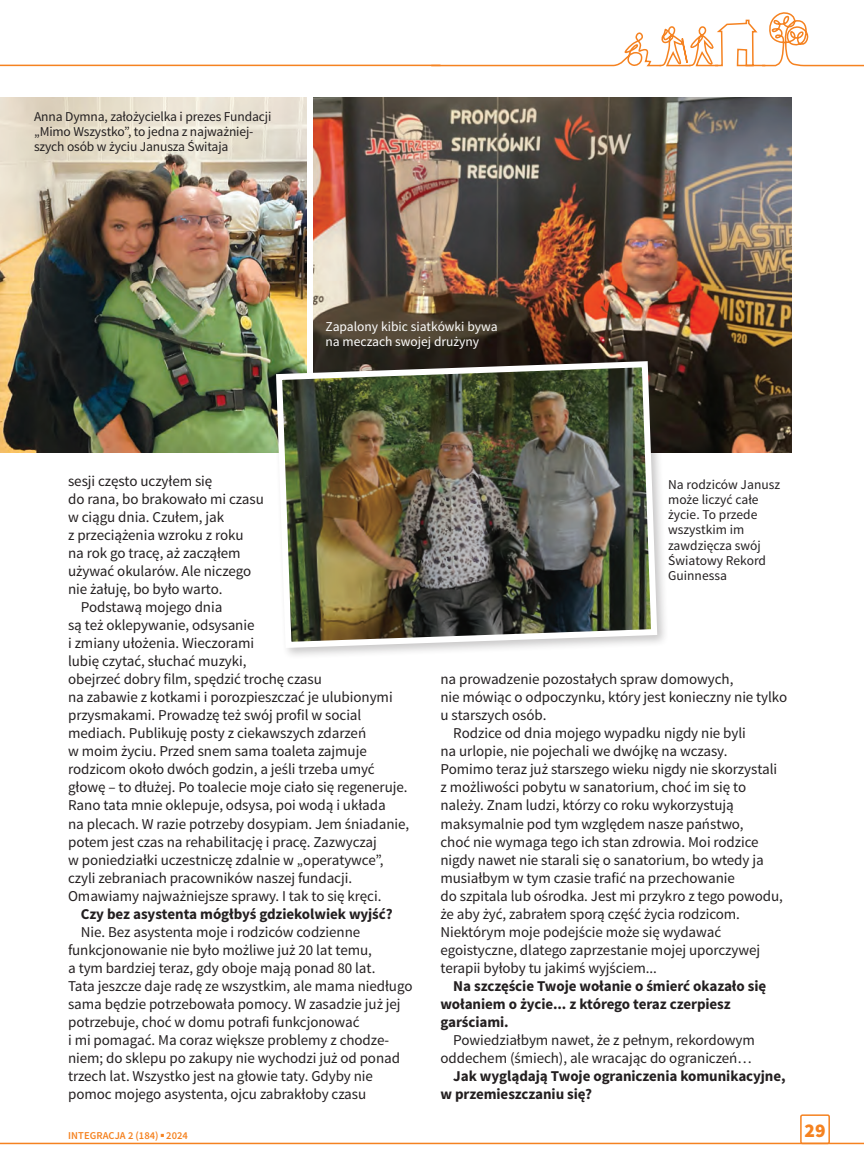
<style>
.page{position:relative;width:864px;height:1170px;background:#fff}
.page>*{position:absolute;margin:0;border:0;box-sizing:border-box;transform-origin:0 0}
.t1{font:900 19.5px "Source Sans Pro";color:#f58220}
.t2{font:15px/18px "Source Sans Pro";letter-spacing:-.005em;color:#231f20}
.t3{font:700 15px/18px "Source Sans Pro";letter-spacing:-.005em;color:#231f20}
.t4{font:13.5px/15px "Source Sans Pro";letter-spacing:-.01em;color:#231f20}
.t5{font:13.5px/15px "Source Sans Pro";color:#fff}
.t6{font:600 10.5px "Source Sans Pro";color:#f58220}
</style>
<div class="page">
<img style="left:1px;top:98px;width:305px;height:354px">
<img style="left:313px;top:98px;width:117px;height:259px">
<div style="left:272px;top:357px;width:397px;height:303px;background:#231f20;opacity:.25"></div>
<img style="left:273px;top:358px;width:387px;height:293px">
<hr style="left:0;top:1142px;width:863px;height:2px;background:#f58220">
<div style="left:799px;top:1114px;width:30px;height:30px;border:2px solid #f58220;border-radius:2px"></div>
<svg style="left:0;top:64px;width:1px;height:1079px"></svg>
<hr style="left:0;top:65px;width:440px;height:1px;background:#f58220">
<img style="left:430px;top:12px;width:433px;height:573px">
<p class="t4" style="left:34px;top:109px;width:239px">Anna Dymna, założycielka i prezes Fundacji „Mimo Wszystko”, to jedna z najważniej&shy;szych osób w życiu Janusza Świtaja</p>
<p class="t5" style="left:325px;top:319px;width:173px">Zapalony kibic siatkówki bywa na meczach swojej drużyny</p>
<p class="t2" style="left:68px;top:472px;width:197px">sesji często uczyłem się<br>do rana, bo brakowało mi czasu w ciągu dnia. czułem, jak<br>z przeciążenia wzroku z roku<br>na rok go tracę, aż zacząłem używać okularów. Ale niczego nie żałuję, bo było warto.</p>
<p class="t2" style="left:68px;top:598px;width:342px;text-indent:13px">Podstawą mojego dnia<br>są też oklepywanie, odsysanie<br>i zmiany ułożenia. Wieczorami<br>lubię czytać, słuchać muzyki,<br>obejrzeć dobry film, spędzić trochę czasu<br>na zabawie z kotkami i porozpieszczać je ulubionymi przysmakami. Prowadzę też swój profil w social mediach. Publikuję posty z ciekawszych zdarzeń<br>w moim życiu. Przed snem sama toaleta zajmuje rodzicom około dwóch godzin, a jeśli trzeba umyć głowę – to dłużej. Po toalecie moje ciało się regeneruje.<br>Rano tata mnie oklepuje, odsysa, poi wodą i układa<br>na plecach. W razie potrzeby dosypiam. Jem śniadanie, potem jest czas na rehabilitację i pracę. Zazwyczaj<br>w poniedziałki uczestniczę zdalnie w „operatywce”, czyli zebraniach pracowników naszej fundacji.<br>Omawiamy najważniejsze sprawy. i tak to się kręci.</p>
<p class="t3" style="left:81px;top:905px;width:313px">Czy bez asystenta mógłbyś gdziekolwiek wyjść?</p>
<p class="t2" style="left:68px;top:922px;width:346px;text-indent:13px">Nie. Bez asystenta moje i rodziców codzienne funkcjonowanie nie było możliwe już 20 lat temu,<br>a tym bardziej teraz, gdy oboje mają ponad 80 lat.<br>Tata jeszcze daje radę ze wszystkim, ale mama niedługo sama będzie potrzebowała pomocy. W zasadzie już jej potrzebuje, choć w domu potrafi funkcjonować<br>i mi pomagać. Ma coraz większe problemy z chodze&shy;niem; do sklepu po zakupy nie wychodzi już od ponad trzech lat. Wszystko jest na głowie taty. Gdyby nie pomoc mojego asystenta, ojcu zabrakłoby czasu</p>
<p class="t4" style="left:668px;top:477px;width:113px">Na rodziców Janusz może liczyć całe życie. To przede wszystkim im zawdzięcza swój<br>Światowy Rekord<br>Guinnessa</p>
<p class="t2" style="left:440px;top:670px;width:348px">na prowadzenie pozostałych spraw domowych,<br>nie mówiąc o odpoczynku, który jest konieczny nie tylko u starszych osób.</p>
<p class="t2" style="left:440px;top:724px;width:344px;text-indent:13px">Rodzice od dnia mojego wypadku nigdy nie byli<br>na urlopie, nie pojechali we dwójkę na wczasy.<br>Pomimo teraz już starszego wieku nigdy nie skorzystali z możliwości pobytu w sanatorium, choć im się to należy. Znam ludzi, którzy co roku wykorzystują maksymalnie pod tym względem nasze państwo,<br>choć nie wymaga tego ich stan zdrowia. Moi rodzice nigdy nawet nie starali się o sanatorium, bo wtedy ja musiałbym w tym czasie trafić na przechowanie<br>do szpitala lub ośrodka. Jest mi przykro z tego powodu, że aby żyć, zabrałem sporą część życia rodzicom.<br>Niektórym moje podejście może się wydawać egoistyczne, dlatego zaprzestanie mojej uporczywej terapii byłoby tu jakimś wyjściem...</p>
<p class="t3" style="left:440px;top:977px;width:327px;text-indent:13px">Na szczęście Twoje wołanie o śmierć okazało się wołaniem o życie... z którego teraz czerpiesz garściami.</p>
<p class="t2" style="left:440px;top:1030px;width:316px;text-align:right">Powiedziałbym nawet, że z pełnym, rekordowym oddechem (śmiech), ale wracając do ograniczeń…</p>
<p class="t3" style="left:440px;top:1067px;width:346px;text-indent:13px">Jak wyglądają Twoje ograniczenia komunikacyjne, w przemieszczaniu się?</p>
<p class="t6" style="left:68px;top:1128px;width:121px">INTEGRACJA 2 (184) ■ 2024</p>
<h1 class="t1" style="left:804px;top:1117px;width:23px">29</h1>
</div>
